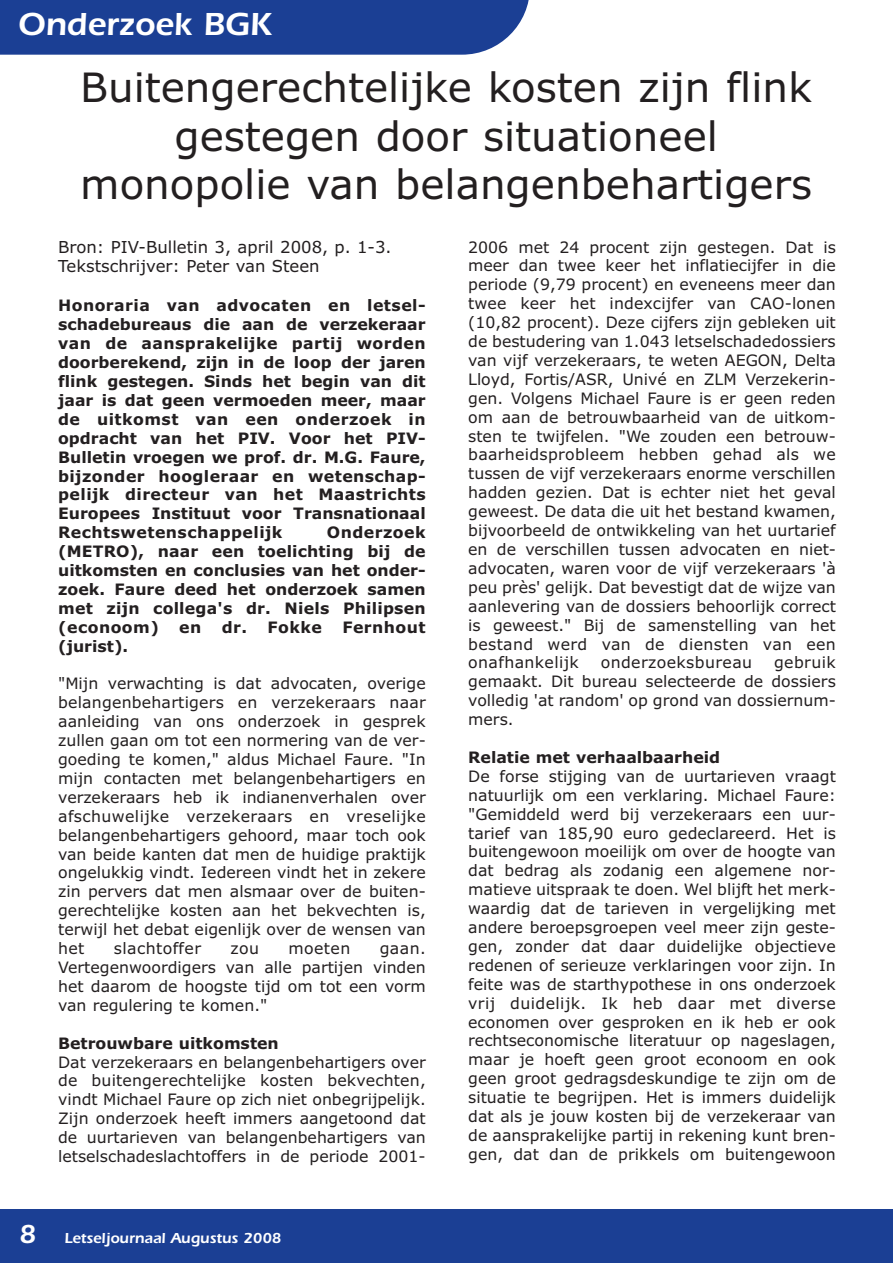
<style>
.page{position:relative;width:893px;height:1263px;background:#fff}
.page>*{position:absolute;margin:0;border:0;box-sizing:border-box;transform-origin:0 0}
.t1{font:40.5px/48.6px "Verdana";color:#231f20;text-align:center}
.t2{font:600 33px "Itc Eras";color:#fff}
.t3{font:16.5px/19.8px "Verdana";color:#231f20}
.t4{font:15.75px/18.9px "Verdana";color:#231f20;text-align:justify}
.t5{font:700 15.75px/18.9px "Verdana";color:#231f20;text-align:justify}
.t6{font:15.75px "Verdana";letter-spacing:.025em;color:#231f20}
.t7{font:700 15.75px "Verdana";letter-spacing:.03em;color:#231f20}
.t8{font:600 15px "Itc Eras";color:#fff}
.s1{font-size:27px}
</style>
<div class="page">
<div style="left:0;top:1210px;width:893px;height:53px;background:#1b3f94"></div>
<div style="left:0;top:0;width:529px;height:55px;background:#1b3f94"></div>
<h2 class="t2" style="left:18px;top:13px;width:256px">Onderzoek BGK</h2>
<h1 class="t1" style="left:80px;top:67px;width:733px">Buitengerechtelijke kosten zijn flink gestegen door situationeel monopolie van belangenbehartigers</h1>
<p class="t3" style="left:58px;top:238px;width:335px">Bron: PIV-Bulletin 3, april 2008, p. 1-3.<br>Tekstschrijver: Peter van Steen</p>
<p class="t5" style="left:58px;top:298px;width:369px">Honoraria van advocaten en letsel&shy;schadebureaus die aan de verzekeraar van de aansprakelijke partij worden doorberekend, zijn in de loop der jaren flink gestegen. Sinds het begin van dit jaar is dat geen vermoeden meer, maar de uitkomst van een onderzoek in opdracht van het PIV. Voor het PIV-Bulletin vroegen we prof. dr. M.G. Faure, bijzonder hoogleraar en wetenschap&shy;pelijk directeur van het Maastrichts Europees Instituut voor Transnationaal Rechtswetenschappelijk</p>
<p class="t5" style="left:58px;top:524px;width:369px;text-indent:269px">Onderzoek (METRO), naar een toelichting bij de uitkomsten en conclusies van het onder&shy;zoek. Faure deed het onderzoek samen met zijn collega's dr. Niels Philipsen (econoom)</p>
<p class="t5" style="left:179px;top:619px;width:24px">en</p>
<p class="t5" style="left:222px;top:619px;width:102px">dr. Fokke</p>
<p class="t7" style="left:342px;top:621px;width:85px">Fernhout</p>
<p class="t5" style="left:58px;top:638px;width:72px">(jurist).</p>
<p class="t4" style="left:58px;top:676px;width:369px">"Mijn verwachting is dat advocaten, overige belangenbehartigers en verzekeraars naar aanleiding van ons onderzoek in gesprek zullen gaan om tot een normering van de ver&shy;goeding te komen," aldus Michael Faure. "In mijn contacten met belangenbehartigers en verzekeraars heb ik indianenverhalen over afschuwelijke verzekeraars en vreselijke belangenbehartigers gehoord, maar toch ook van beide kanten dat men de huidige praktijk ongelukkig vindt. Iedereen vindt het in zekere zin pervers dat men alsmaar over de buiten&shy;gerechtelijke kosten aan het bekvechten is, terwijl het debat eigenlijk over de wensen van het</p>
<p class="t6" style="left:114px;top:942px;width:89px">slachtoffer</p>
<p class="t4" style="left:231px;top:940px;width:30px">zou</p>
<p class="t4" style="left:288px;top:940px;width:63px">moeten</p>
<p class="t4" style="left:58px;top:940px;width:369px;text-indent:322px">gaan.<br>Vertegenwoordigers van alle partijen vinden het daarom de hoogste tijd om tot een vorm van regulering te komen."</p>
<p class="t5" style="left:58px;top:1035px;width:222px">Betrouwbare uitkomsten</p>
<p class="t4" style="left:58px;top:1054px;width:369px">Dat verzekeraars en belangenbehartigers over de buitengerechtelijke kosten bekvechten, vindt Michael Faure op zich niet onbegrijpelijk.<br>Zijn onderzoek heeft immers aangetoond dat de uurtarieven van belangenbehartigers van letselschadeslachtoffers in de periode 2001-</p>
<p class="t8" style="left:19px;top:1232px;width:264px"><span class="s1">8</span> Letseljournaal Augustus 2008</p>
<p class="t4" style="left:468px;top:239px;width:369px">2006 met 24 procent zijn gestegen. Dat is meer dan twee keer het inflatiecijfer in die periode (9,79 procent) en eveneens meer dan twee keer het indexcijfer van CAO-lonen (10,82 procent). Deze cijfers zijn gebleken uit de bestudering van 1.043 letselschadedossiers van vijf verzekeraars, te weten AEGON, Delta Lloyd, Fortis/ASR, Univé en ZLM Verzekerin&shy;gen. Volgens Michael Faure is er geen reden om aan de betrouwbaarheid van de uitkom&shy;sten te twijfelen. "We zouden een betrouw&shy;baarheidsprobleem hebben gehad als we tussen de vijf verzekeraars enorme verschillen hadden gezien. Dat is echter niet het geval geweest. De data die uit het bestand kwamen, bijvoorbeeld de ontwikkeling van het uurtarief en de verschillen tussen advocaten en niet&shy;advocaten, waren voor de vijf verzekeraars 'à peu près' gelijk. Dat bevestigt dat de wijze van aanlevering van de dossiers behoorlijk correct is geweest." Bij de samenstelling van het bestand werd van de diensten van een onafhankelijk</p>
<p class="t4" style="left:468px;top:655px;width:369px;text-indent:306px">gebruik gemaakt. Dit bureau selecteerde de dossiers volledig 'at random' op grond van dossiernum&shy;mers.</p>
<p class="t5" style="left:468px;top:749px;width:253px">Relatie met verhaalbaarheid</p>
<p class="t4" style="left:468px;top:768px;width:369px">De forse stijging van de uurtarieven vraagt natuurlijk om een verklaring. Michael Faure: "Gemiddeld werd bij verzekeraars een uur&shy;tarief van 185,90 euro gedeclareerd. Het is buitengewoon moeilijk om over de hoogte van dat bedrag als zodanig een algemene nor&shy;matieve uitspraak te doen. Wel blijft het merk&shy;waardig dat de tarieven in vergelijking met andere beroepsgroepen veel meer zijn geste&shy;gen, zonder dat daar duidelijke objectieve redenen of serieuze verklaringen voor zijn. In feite was de starthypothese in ons onderzoek vrij duidelijk. Ik heb daar met diverse economen over gesproken en ik heb er ook rechtseconomische literatuur op nageslagen, maar je hoeft geen groot econoom en ook geen groot gedragsdeskundige te zijn om de situatie te begrijpen. Het is immers duidelijk dat als je jouw kosten bij de verzekeraar van de aansprakelijke partij in rekening kunt bren&shy;gen, dat dan de prikkels om buitengewoon</p>
<p class="t6" style="left:601px;top:656px;width:153px">onderzoeksbureau</p>
</div>
